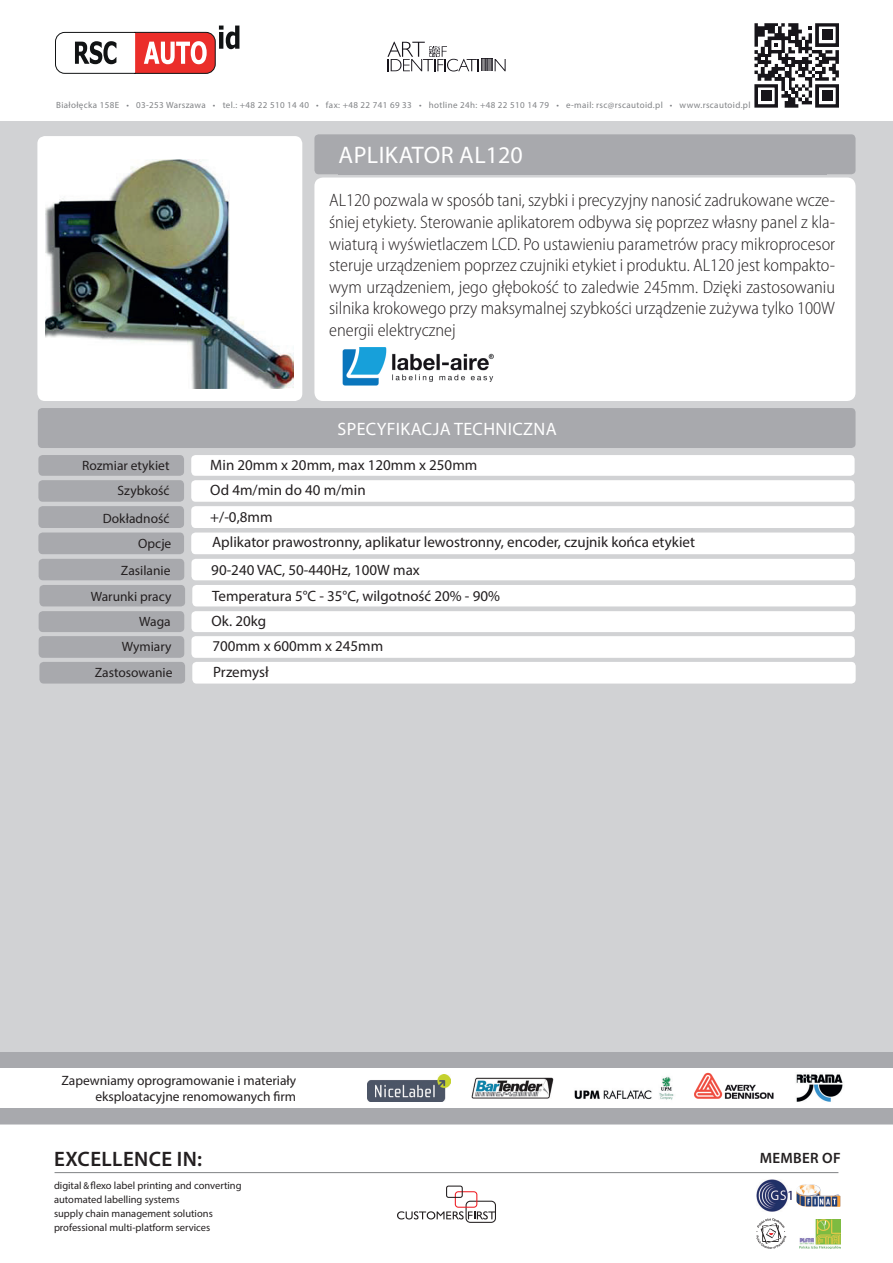
<style>
.page{position:relative;width:893px;height:1263px;background:#fff}
.page>*{position:absolute;margin:0;border:0;box-sizing:border-box;transform-origin:0 0}
.t1{font:24px "Myriad Pro";letter-spacing:.02em;color:#fff}
.t2{font:600 21px "Myriad Pro";letter-spacing:.02em;color:#231f20}
.t3{font:300 semi-condensed 18px/21.6px "Myriad Pro";color:#231f20;text-align:justify}
.t4{font:18px "Myriad Pro";letter-spacing:.02em;color:#fff}
.t5{font:15px/25.2px "Myriad Pro";color:#231f20}
.t6{font:600 15px "Myriad Pro";letter-spacing:.02em;color:#231f20}
.t7{font:13.5px/25px "Myriad Pro";color:#231f20;text-align:right}
.t8{font:10.5px "Myriad Pro";color:#231f20}
.t9{font:semi-condensed 10.05px "Myriad Pro";color:#231f20}
.t10{font:9px "Myriad Pro";letter-spacing:.04em;color:#808285}
</style>
<div class="page">
<div style="left:0;top:121px;width:893px;height:1004px;background:#d1d2d4"></div>
<div style="left:37px;top:136px;width:265px;height:265px;background:#fff;border-radius:8px"></div>
<div style="left:0;top:1052px;width:892px;height:72px;background:#a8a9ad"></div>
<div style="left:38px;top:455px;width:146px;height:21px;background:#a8a9ad;border-radius:4px"></div>
<div style="left:38px;top:480px;width:146px;height:22px;background:#a8a9ad;border-radius:4px"></div>
<div style="left:39px;top:559px;width:145px;height:21px;background:#a8a9ad;border-radius:4px"></div>
<div style="left:39px;top:585px;width:146px;height:21px;background:#a8a9ad;border-radius:4px"></div>
<div style="left:38px;top:506px;width:146px;height:22px;background:#a8a9ad;border-radius:4px"></div>
<div style="left:39px;top:611px;width:145px;height:21px;background:#a8a9ad;border-radius:4px"></div>
<div style="left:38px;top:532px;width:146px;height:22px;background:#a8a9ad;border-radius:4px"></div>
<div style="left:39px;top:636px;width:145px;height:22px;background:#a8a9ad;border-radius:4px"></div>
<div style="left:39px;top:662px;width:146px;height:21px;background:#a8a9ad;border-radius:4px"></div>
<div style="left:314px;top:178px;width:541px;height:223px;background:#fff;border-radius:9px"></div>
<div style="left:38px;top:408px;width:817px;height:40px;background:#a8a9ad;border-radius:4px"></div>
<div style="left:314px;top:134px;width:541px;height:40px;background:#a8a9ad;border-radius:4px"></div>
<div style="left:0;top:1068px;width:893px;height:40px;background:#fff"></div>
<img style="left:471px;top:1077px;width:83px;height:22px">
<img style="left:367px;top:1075px;width:83px;height:26px">
<img style="left:574px;top:1076px;width:100px;height:24px">
<img style="left:694px;top:1072px;width:80px;height:27px">
<img style="left:796px;top:1074px;width:47px;height:28px">
<svg style="left:55px;top:26px;width:184px;height:48px"></svg>
<svg style="left:754px;top:23px;width:85px;height:85px"></svg>
<div style="left:822px;top:30px;width:10px;height:10px;background:#17151a"></div>
<div style="left:822px;top:91px;width:10px;height:10px;background:#17151a"></div>
<div style="left:761px;top:91px;width:10px;height:10px;background:#17151a"></div>
<svg style="left:387px;top:42px;width:119px;height:29px"></svg>
<svg style="left:397px;top:1185px;width:99px;height:38px"></svg>
<svg style="left:756px;top:1218px;width:30px;height:31px"></svg>
<img style="left:796px;top:1184px;width:44px;height:23px">
<img style="left:756px;top:1180px;width:36px;height:31px">
<img style="left:799px;top:1219px;width:41px;height:30px">
<hr style="left:55px;top:1172px;width:783px;height:1px;background:#808285">
<div style="left:191px;top:455px;width:664px;height:21px;background:#fff;border-radius:4px"></div>
<div style="left:191px;top:480px;width:664px;height:22px;background:#fff;border-radius:4px"></div>
<div style="left:191px;top:559px;width:664px;height:21px;background:#fff;border-radius:4px"></div>
<div style="left:192px;top:585px;width:664px;height:21px;background:#fff;border-radius:4px"></div>
<div style="left:191px;top:506px;width:664px;height:22px;background:#fff;border-radius:4px"></div>
<div style="left:191px;top:611px;width:664px;height:21px;background:#fff;border-radius:4px"></div>
<div style="left:191px;top:532px;width:664px;height:22px;background:#fff;border-radius:4px"></div>
<div style="left:191px;top:636px;width:664px;height:22px;background:#fff;border-radius:4px"></div>
<div style="left:192px;top:662px;width:664px;height:21px;background:#fff;border-radius:4px"></div>
<img style="left:342px;top:347px;width:152px;height:39px">
<img style="left:45px;top:160px;width:249px;height:228px">
<p class="t10" style="left:56px;top:99px;width:696px">Białołęcka 158E • 03-253 Warszawa • tel.: +48 22 510 14 40 • fax: +48 22 741 69 33 • hotline 24h: +48 22 510 14 79 • e-mail: rsc@rscautoid.pl • www.rscautoid.pl</p>
<h1 class="t1" style="left:338px;top:140px;width:186px">APLIKATOR AL120</h1>
<p class="t3" style="left:329px;top:190px;width:508px">AL120 pozwala w sposób tani, szybki i precyzyjny nanosić zadrukowane wcze&shy;śniej etykiety. Sterowanie aplikatorem odbywa się poprzez własny panel z kla&shy;wiaturą i wyświetlaczem LCD. Po ustawieniu parametrów pracy mikroprocesor steruje urządzeniem poprzez czujniki etykiet i produktu. AL120 jest kompakto&shy;wym urządzeniem, jego głębokość to zaledwie 245mm. Dzięki zastosowaniu silnika krokowego przy maksymalnej szybkości urządzenie zużywa tylko 100W energii elektrycznej</p>
<p class="t4" style="left:337px;top:418px;width:221px">SPECYFIKACJA TECHNICZNA</p>
<p class="t7" style="left:82px;top:453px;width:89px">Rozmiar etykiet<br>Szybkość</p>
<p class="t5" style="left:210px;top:452px;width:269px">Min 20mm x 20mm, max 120mm x 250mm<br>Od 4m/min do 40 m/min</p>
<p class="t7" style="left:103px;top:505px;width:68px">Dokładność</p>
<p class="t5" style="left:210px;top:504px;width:64px">+/-0,8mm</p>
<p class="t7" style="left:138px;top:531px;width:35px">Opcje</p>
<p class="t5" style="left:212px;top:530px;width:484px">Aplikator prawostronny, aplikatur lewostronny, encoder, czujnik końca etykiet</p>
<p class="t7" style="left:91px;top:557px;width:82px;line-height:26.1px">Zasilanie<br>Warunki pracy</p>
<p class="t5" style="left:211px;top:556px;width:290px;line-height:26.1px">90-240 VAC, 50-440Hz, 100W max<br>Temperatura 5°C - 35°C, wilgotność 20% - 90%</p>
<p class="t7" style="left:139px;top:609px;width:33px">Waga</p>
<p class="t5" style="left:212px;top:608px;width:56px">Ok. 20kg</p>
<p class="t7" style="left:95px;top:634px;width:79px;line-height:25.8px">Wymiary<br>Zastosowanie</p>
<p class="t5" style="left:212px;top:633px;width:172px;line-height:25.8px">700mm x 600mm x 245mm<br>Przemysł</p>
<p class="t7" style="left:61px;top:1072px;width:236px;line-height:16.2px">Zapewniamy oprogramowanie i materiały eksploatacyjne renomowanych firm</p>
<p class="t2" style="left:54px;top:1145px;width:150px">EXCELLENCE IN:</p>
<p class="t8" style="left:54px;top:1193px;width:127px">automated labelling systems</p>
<p class="t8" style="left:54px;top:1221px;width:158px">professional multi-platform services</p>
<p class="t8" style="left:54px;top:1179px;width:189px">digital flexo label printing and converting</p>
<p class="t9" style="left:83px;top:1180px;width:7px">&amp;</p>
<p class="t8" style="left:54px;top:1207px;width:160px">supply chain management solutions</p>
<p class="t6" style="left:760px;top:1149px;width:82px">MEMBER OF</p>
</div>
